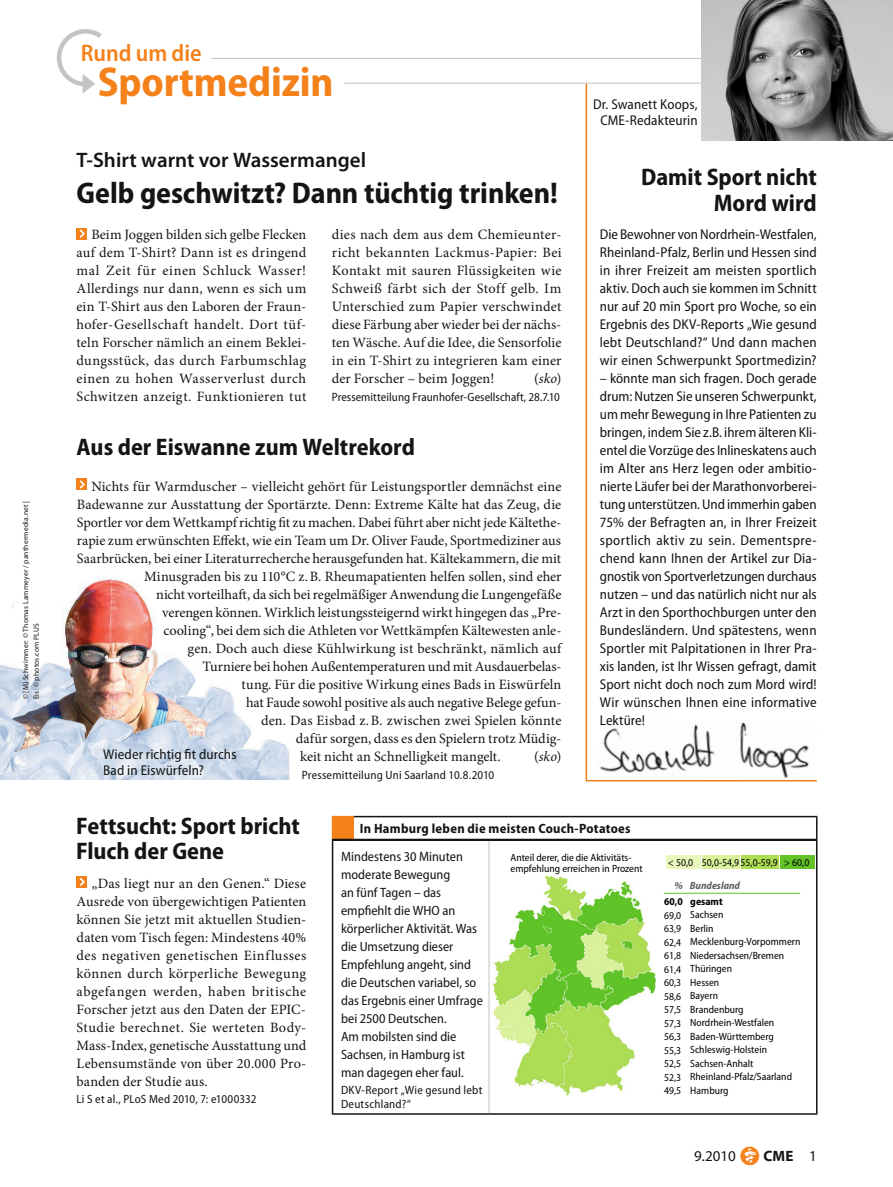
<style>
.page{position:relative;width:893px;height:1187px;background:#fff}
.page>*{position:absolute;margin:0;border:0;box-sizing:border-box;transform-origin:0 0}
.t1{font:700 semi-condensed 42px "Myriad Pro";letter-spacing:-.005em;color:#f4811a}
.t2{font:700 semi-condensed 30px "Myriad Pro";color:#131413}
.t3{font:700 semi-condensed 24px/25.5px "Myriad Pro";color:#131413;text-align:right}
.t4{font:600 semi-condensed 24px "Myriad Pro";letter-spacing:-.005em;color:#f4811a}
.t5{font:600 21px "Myriad Pro";color:#131413}
.t6{font:15px "Myriad Pro";color:#131413}
.t7{font:14.25px/18px "Minion Pro";color:#131413;text-align:justify}
.t8{font:semi-condensed 14.25px/18px "Myriad Pro";letter-spacing:.015em;color:#131413;text-align:justify}
.t9{font:italic 14.25px "Minion Pro";letter-spacing:.01em;color:#131413}
.t10{font:semi-condensed 13.5px/18px "Myriad Pro";color:#131413}
.t11{font:700 semi-condensed 13.5px "Myriad Pro";letter-spacing:.02em;color:#131413}
.t12{font:semi-condensed 12px/13.5px "Myriad Pro";letter-spacing:.02em;color:#131413}
.t13{font:semi-condensed 10.5px/13.5px "Myriad Pro";color:#000}
.t14{font:italic 700 semi-condensed 10.5px "Myriad Pro";color:#5f5f64}
.t15{font:700 semi-condensed 10.5px "Myriad Pro";color:#000}
.t16{font:7.5px/10.5px "Myriad Pro";letter-spacing:.025em;color:#131413}
.s1{font-style:normal}
.s2{font-family:"S Buttons";color:#f4811a}
.s3{font-weight:700}
</style>
<div class="page">
<img style="left:489px;top:860px;width:194px;height:248px">
<img style="left:0;top:575px;width:290px;height:204px">
<hr style="left:344px;top:83px;width:360px;height:1px;background:#c3c4c4">
<hr style="left:211px;top:58px;width:504px;height:1px;background:#c3c4c4">
<svg style="left:56px;top:29px;width:46px;height:65px"></svg>
<svg style="left:585px;top:82px;width:232px;height:700px"></svg>
<div style="left:666px;top:855px;width:34px;height:14px;background:#eaf7bc"></div>
<div style="left:701px;top:855px;width:38px;height:14px;background:#d9f19a"></div>
<div style="left:740px;top:855px;width:38px;height:14px;background:#addc55"></div>
<div style="left:779px;top:855px;width:35px;height:14px;background:#62c326"></div>
<hr style="left:663px;top:893px;width:137px;height:1px;background:#62c326">
<hr style="left:354px;top:816px;width:463px;height:1px;background:#131413">
<svg style="left:816px;top:817px;width:1px;height:23px"></svg>
<hr style="left:354px;top:838px;width:462px;height:3px;background:#131413">
<hr style="left:332px;top:841px;width:1px;height:272px;background:#131413">
<hr style="left:816px;top:840px;width:1px;height:273px;background:#131413">
<hr style="left:332px;top:1113px;width:485px;height:1px;background:#131413">
<hr style="left:332px;top:838px;width:22px;height:3px;background:#131413">
<hr style="left:488px;top:841px;width:1px;height:272px;background:#c3c4c4">
<svg style="left:332px;top:816px;width:22px;height:22px"></svg>
<div style="left:77px;top:228px;width:10px;height:11px;background:#f4811a"></div>
<svg style="left:80px;top:229px;width:5px;height:9px"></svg>
<div style="left:77px;top:876px;width:10px;height:11px;background:#f4811a"></div>
<svg style="left:80px;top:877px;width:5px;height:9px"></svg>
<div style="left:77px;top:478px;width:10px;height:12px;background:#f4811a"></div>
<svg style="left:80px;top:480px;width:5px;height:8px"></svg>
<img style="left:702px;top:0;width:190px;height:141px">
<p class="t16" style="left:20px;top:699px;width:200px;rotate:-90deg">© [M] Schwimmer: © Thomas Lammeyer / panthermedia.net |<br>Eis: © photos.com PLUS</p>
<h3 class="t4" style="left:81px;top:39px;width:122px">Rund um die</h3>
<h1 class="t1" style="left:98px;top:66px;width:237px">Sportmedizin</h1>
<h3 class="t5" style="left:77px;top:148px;width:291px">T-Shirt warnt vor Wassermangel</h3>
<h2 class="t2" style="left:77px;top:182px;width:483px">Gelb geschwitzt? Dann tüchtig trinken!</h2>
<p class="t7" style="left:77px;top:227px;width:231px;text-indent:15px">Beim Joggen bilden sich gelbe Flecken auf dem T-Shirt? Dann ist es dringend mal Zeit für einen Schluck Wasser!<br>Allerdings nur dann, wenn es sich um ein T-Shirt aus den Laboren der Fraun&shy;hofer-Gesellschaft handelt. Dort tüf&shy;teln Forscher nämlich an einem Beklei&shy;dungsstück, das durch Farbumschlag einen zu hohen Wasserverlust durch Schwitzen anzeigt. Funktionieren tut</p>
<p class="t7" style="left:332px;top:227px;width:231px">dies nach dem aus dem Chemieunter&shy;richt bekannten Lackmus-Papier: Bei Kontakt mit sauren Flüssigkeiten wie Schweiß färbt sich der Stoff gelb. Im Unterschied zum Papier verschwindet diese Färbung aber wieder bei der nächs&shy;ten Wäsche. Auf die Idee, die Sensorfolie in ein T-Shirt zu integrieren kam einer der Forscher – beim Joggen!</p>
<p class="t9" style="left:534px;top:370px;width:29px"><span class="s1">(</span>sko<span class="s1">)</span></p>
<p class="t12" style="left:332px;top:391px;width:230px">Pressemitteilung Fraunhofer-Gesellschaft, 28.7.10</p>
<h3 class="t3" style="left:77px;top:436px;width:340px">Aus der Eiswanne zum Weltrekord</h3>
<p class="t7" style="left:91px;top:479px;width:471px">Nichts für Warmduscher – vielleicht gehört für Leistungsportler demnächst eine</p>
<p class="t7" style="left:77px;top:497px;width:486px">Badewanne zur Ausstattung der Sportärzte. Denn: Extreme Kälte hat das Zeug, die</p>
<p class="t7" style="left:77px;top:515px;width:486px">Sportler vor dem Wettkampf richtig fit zu machen. Dabei führt aber nicht jede Kältethe-</p>
<p class="t7" style="left:77px;top:533px;width:485px">rapie zum erwünschten Effekt, wie ein Team um Dr. Oliver Faude, Sportmediziner aus</p>
<p class="t7" style="left:77px;top:551px;width:485px">Saarbrücken, bei einer Literaturrecherche herausgefunden hat. Kältekammern, die mit</p>
<p class="t7" style="left:144px;top:569px;width:419px">Minusgraden bis zu 110°C z. B. Rheumapatienten helfen sollen, sind eher</p>
<p class="t7" style="left:156px;top:587px;width:407px">nicht vorteilhaft, da sich bei regelmäßiger Anwendung die Lungengefäße</p>
<p class="t7" style="left:162px;top:605px;width:401px">verengen können. Wirklich leistungssteigernd wirkt hingegen das „Pre-</p>
<p class="t7" style="left:164px;top:623px;width:399px">cooling“, bei dem sich die Athleten vor Wettkämpfen Kältewesten anle-</p>
<p class="t7" style="left:188px;top:641px;width:375px">gen. Doch auch diese Kühlwirkung ist beschränkt, nämlich auf</p>
<p class="t7" style="left:203px;top:659px;width:360px">Turniere bei hohen Außentemperaturen und mit Ausdauerbelas-</p>
<p class="t7" style="left:242px;top:677px;width:321px">tung. Für die positive Wirkung eines Bads in Eiswürfeln</p>
<p class="t7" style="left:246px;top:695px;width:317px">hat Faude sowohl positive als auch negative Belege gefun-</p>
<p class="t7" style="left:261px;top:713px;width:302px">den. Das Eisbad z. B. zwischen zwei Spielen könnte</p>
<p class="t7" style="left:296px;top:731px;width:267px">dafür sorgen, dass es den Spielern trotz Müdig-</p>
<p class="t7" style="left:300px;top:749px;width:202px">keit nicht an Schnelligkeit mangelt.</p>
<p class="t9" style="left:534px;top:748px;width:29px"><span class="s1">(</span>sko<span class="s1">)</span></p>
<p class="t12" style="left:302px;top:769px;width:194px">Pressemitteilung Uni Saarland 10.8.2010</p>
<p class="t8" style="left:103px;top:746px;width:135px;line-height:16.5px">Wieder richtig fit durchs<br>Bad in Eiswürfeln?</p>
<p class="t8" style="left:593px;top:97px;width:106px;line-height:16.5px;text-align:center">Dr. Swanett Koops,<br>CME-Redakteurin</p>
<h3 class="t3" style="left:641px;top:166px;width:177px">Damit Sport nicht<br>Mord wird</h3>
<p class="t8" style="left:600px;top:226px;width:218px">Die Bewohner von Nordrhein-Westfalen, Rheinland-Pfalz, Berlin und Hessen sind in ihrer Freizeit am meisten sportlich aktiv. Doch auch sie kommen im Schnitt nur auf 20 min Sport pro Woche, so ein Ergebnis des DKV-Reports „Wie gesund lebt Deutschland?“ Und dann machen wir einen Schwerpunkt Sportmedizin?</p>
<p class="t8" style="left:600px;top:370px;width:218px">– könnte man sich fragen. Doch gerade drum: Nutzen Sie unseren Schwerpunkt, um mehr Bewegung in Ihre Patienten zu bringen, indem Sie z.B. ihrem älteren Kli&shy;entel die Vorzüge des Inlineskatens auch im Alter ans Herz legen oder ambitio&shy;nierte Läufer bei der Marathonvorberei&shy;tung unterstützen. Und immerhin gaben 75% der Befragten an, in Ihrer Freizeit sportlich aktiv zu sein. Dementspre&shy;chend kann Ihnen der Artikel zur Dia&shy;gnostik von Sportverletzungen durchaus nutzen – und das natürlich nicht nur als Arzt in den Sporthochburgen unter den Bundesländern. Und spätestens, wenn Sportler mit Palpitationen in Ihrer Pra&shy;xis landen, ist Ihr Wissen gefragt, damit Sport nicht doch noch zum Mord wird!<br>Wir wünschen Ihnen eine informative Lektüre!</p>
<h3 class="t3" style="left:76px;top:814px;width:225px;text-align:left">Fettsucht: Sport bricht<br>Fluch der Gene</h3>
<p class="t7" style="left:77px;top:875px;width:231px;text-indent:15px">„Das liegt nur an den Genen.“ Diese Ausrede von übergewichtigen Patienten können Sie jetzt mit aktuellen Studien&shy;daten vom Tisch fegen: Mindestens 40% des negativen genetischen Einflusses können durch körperliche Bewegung abgefangen werden, haben britische Forscher jetzt aus den Daten der EPIC-Studie berechnet. Sie werteten Body-Mass-Index, genetische Ausstattung und Lebensumstände von über 20.000 Pro&shy;banden der Studie aus.</p>
<p class="t12" style="left:77px;top:1093px;width:181px">Li S et al., PLoS Med 2010, 7: e1000332</p>
<p class="t11" style="left:360px;top:823px;width:272px">In Hamburg leben die meisten Couch-Potatoes</p>
<p class="t10" style="left:341px;top:848px;width:143px">Mindestens 30 Minuten moderate Bewegung<br>an fünf Tagen – das empfiehlt die WHO an körperlicher Aktivität. Was die Umsetzung dieser<br>Empfehlung angeht, sind die Deutschen variabel, so das Ergebnis einer Umfrage bei 2500 Deutschen.<br>Am mobilsten sind die<br>Sachsen, in Hamburg ist man dagegen eher faul.</p>
<p class="t12" style="left:341px;top:1084px;width:143px">DKV-Report „Wie gesund lebt<br>Deutschland?“</p>
<p class="t13" style="left:510px;top:853px;width:134px;line-height:10.5px">Anteil derer, die die Aktivitäts&shy;empfehlung erreichen in Prozent</p>
<p class="t13" style="left:667px;top:856px;width:27px">&lt; 50,0</p>
<p class="t13" style="left:784px;top:856px;width:27px">&gt; 60,0</p>
<p class="t13" style="left:702px;top:856px;width:77px">50,0-54,9 55,0-59,9</p>
<p class="t14" style="left:674px;top:879px;width:67px">% Bundesland</p>
<p class="t15" style="left:664px;top:897px;width:20px">60,0</p>
<p class="t13" style="left:664px;top:909px;width:19px;text-align:justify">69,0<br>63,9<br>62,4<br>61,8<br>61,4<br>60,3<br>58,6<br>57,5<br>57,3<br>56,3<br>55,3<br>52,5<br>52,3<br>49,5</p>
<p class="t15" style="left:690px;top:897px;width:34px">gesamt</p>
<p class="t13" style="left:690px;top:908px;width:112px">Sachsen<br>Berlin<br>Mecklenburg-Vorpommern<br>Niedersachsen/Bremen<br>Thüringen<br>Hessen<br>Bayern<br>Brandenburg<br>Nordrhein-Westfalen<br>Baden-Württemberg<br>Schleswig-Holstein<br>Sachsen-Anhalt<br>Rheinland-Pfalz/Saarland<br>Hamburg</p>
<p class="t6" style="left:694px;top:1147px;width:124px">9.2010 <span class="s2">ä</span><span class="s3">CME</span> 1</p>
</div>
